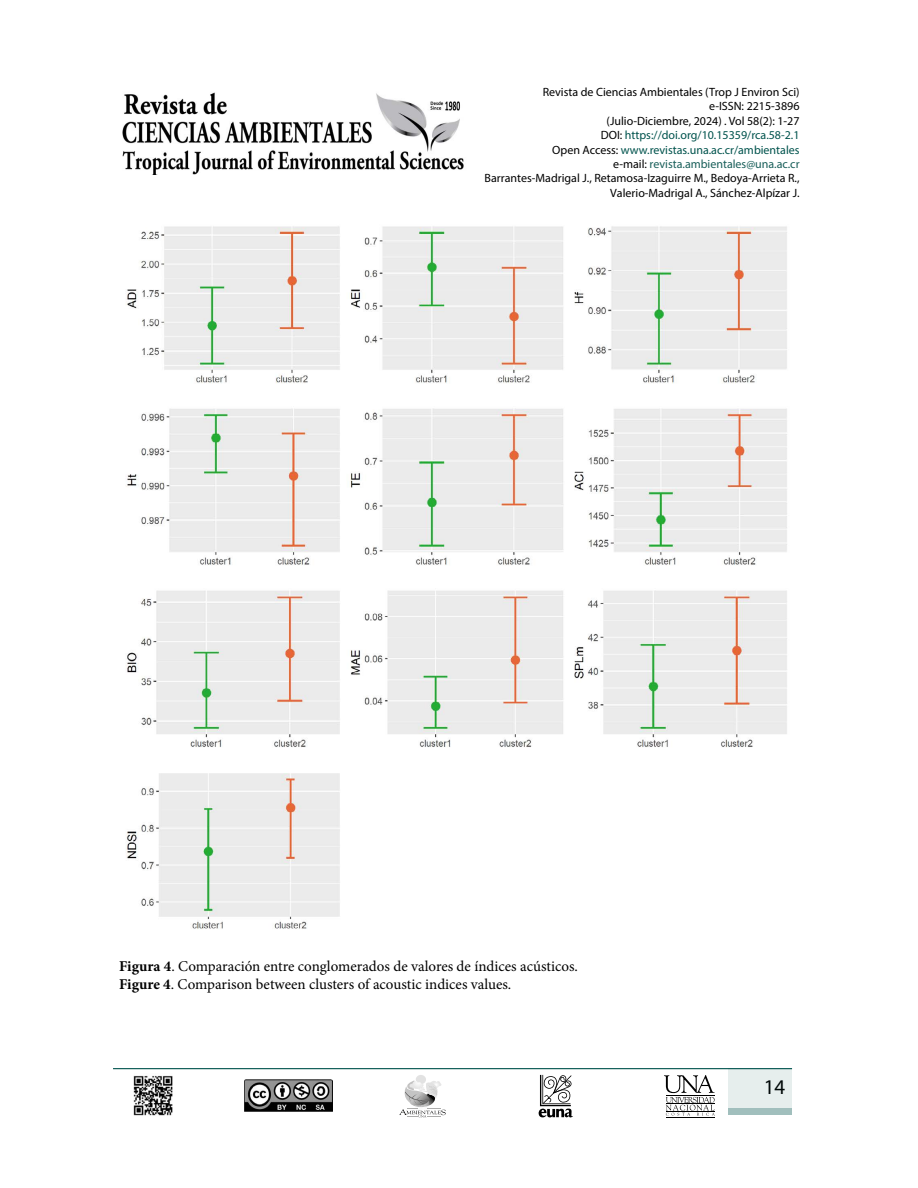
<style>
.page{position:relative;width:918px;height:1188px;background:#fff}
.page>*{position:absolute;margin:0;border:0;box-sizing:border-box;transform-origin:0 0}
.t1{font:21px "Myriad Pro";color:#000}
.t2{font:15px/18px "Minion Pro";color:#000}
.t3{font:12px/14.4px "Myriad Pro";color:#000;text-align:right}
.s1{color:#00534d}
.s2{color:#195f5a}
.s3{font-weight:700}
</style>
<div class="page">
<svg style="left:539px;top:1075px;width:34px;height:42px"></svg>
<div style="left:416px;top:1075px;width:10px;height:9px;background:#e2e2e2;border-radius:50%"></div>
<svg style="left:399px;top:1081px;width:47px;height:36px"></svg>
<hr style="left:666px;top:1117px;width:48px;height:1px;background:#000">
<svg style="left:664px;top:1075px;width:51px;height:41px"></svg>
<hr style="left:113px;top:1068px;width:679px;height:1px;background:#00534d">
<div style="left:729px;top:1068px;width:63px;height:46px;background:#e6eeed"></div>
<div style="left:729px;top:1108px;width:63px;height:6px;background:#a1bfbd"></div>
<img style="left:244px;top:1080px;width:89px;height:31px">
<img style="left:122px;top:92px;width:342px;height:83px">
<img style="left:133px;top:1075px;width:40px;height:41px">
<img style="left:126px;top:226px;width:661px;height:703px">
<p class="t3" style="left:485px;top:85px;width:316px">Revista de Ciencias Ambientales (Trop J Environ Sci)<br>e-ISSN: 2215-3896<br>(Julio-Diciembre, 2024) . Vol 58(2): 1-27<br>DOI: <span class="s1">https://doi.org/10.15359/rca.58-2.1<br></span>Open Access: <span class="s1">www.revistas.una.ac.cr/ambientales<br></span>e-mail: <span class="s2">revista.ambientales@una.ac.cr<br></span>Barrantes-Madrigal J., Retamosa-Izaguirre M., Bedoya-Arrieta R., Valerio-Madrigal A., Sánchez-Alpízar J.</p>
<p class="t2" style="left:119px;top:958px;width:461px"><span class="s3">Figura 4</span>. Comparación entre conglomerados de valores de índices acústicos.<br><span class="s3">Figure 4</span>. Comparison between clusters of acoustic indices values.</p>
<h1 class="t1" style="left:764px;top:1074px;width:23px">14</h1>
</div>
